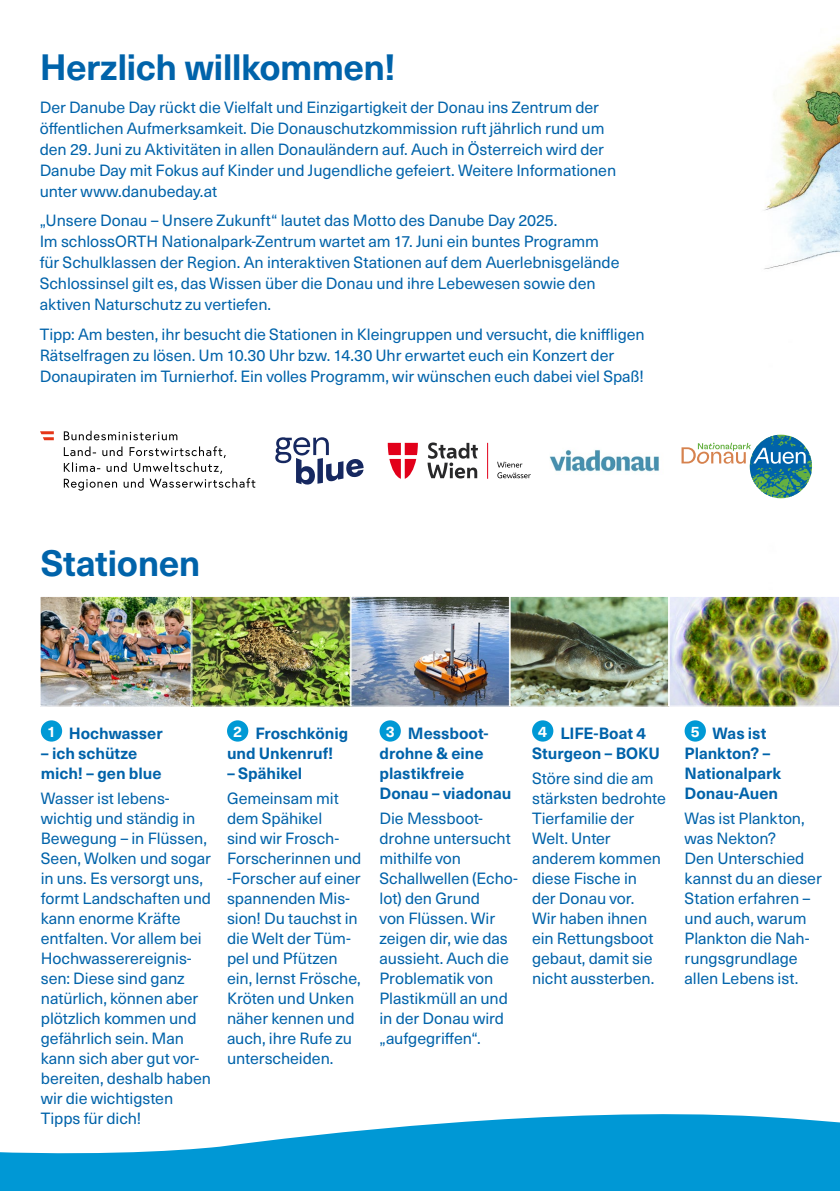
<style>
.page{position:relative;width:840px;height:1191px;background:#fff}
.page>*{position:absolute;margin:0;border:0;box-sizing:border-box;transform-origin:0 0}
.t1{font:700 36px "Neue Haas Unica W1 G";letter-spacing:-.015em;color:#0063aa}
.t2{font:16px/20px "Neue Haas Unica W1 G";letter-spacing:-.005em;color:#0063aa}
.t3{font:700 16px/20px "Neue Haas Unica W1 G";color:#0063aa}
.s1{font-size:15px;color:#fff}
</style>
<div class="page">
<img style="left:764px;top:38px;width:75px;height:437px">
<img style="left:42px;top:598px;width:147px;height:106px">
<div style="left:40px;top:596px;width:151px;height:110px;border:1px solid #fff"></div>
<img style="left:670px;top:598px;width:167px;height:106px">
<div style="left:668px;top:596px;width:171px;height:110px;border:1px solid #fff"></div>
<img style="left:193px;top:598px;width:155px;height:106px">
<div style="left:191px;top:596px;width:159px;height:110px;border:1px solid #fff"></div>
<img style="left:352px;top:598px;width:155px;height:106px">
<div style="left:350px;top:596px;width:159px;height:110px;border:1px solid #fff"></div>
<img style="left:511px;top:598px;width:155px;height:106px">
<div style="left:509px;top:596px;width:159px;height:110px;border:1px solid #fff"></div>
<svg style="left:64px;top:446px;width:191px;height:44px"></svg>
<svg style="left:64px;top:431px;width:113px;height:9px"></svg>
<svg style="left:40px;top:431px;width:14px;height:9px"></svg>
<svg style="left:275px;top:437px;width:88px;height:47px"></svg>
<img style="left:549px;top:449px;width:110px;height:23px">
<svg style="left:387px;top:443px;width:30px;height:36px"></svg>
<svg style="left:427px;top:442px;width:51px;height:36px"></svg>
<hr style="left:487px;top:443px;width:1px;height:36px;background:#e2001a">
<svg style="left:497px;top:462px;width:33px;height:16px"></svg>
<svg style="left:681px;top:435px;width:130px;height:64px"></svg>
<svg style="left:0;top:1114px;width:839px;height:77px;fill:#0098d5"></svg>
<div style="left:41px;top:720px;width:21px;height:21px;background:#0099d5;border-radius:50%"></div>
<div style="left:227px;top:720px;width:21px;height:21px;background:#0099d5;border-radius:50%"></div>
<div style="left:379px;top:720px;width:21px;height:21px;background:#0099d5;border-radius:50%"></div>
<div style="left:531px;top:720px;width:22px;height:21px;background:#0099d5;border-radius:50%"></div>
<div style="left:684px;top:720px;width:21px;height:21px;background:#0099d5;border-radius:50%"></div>
<h1 class="t1" style="left:40px;top:40px;width:357px">Herzlich willkommen!</h1>
<p class="t2" style="left:40px;top:96px;width:577px;line-height:21px">Der Danube Day rückt die Vielfalt und Einzigartigkeit der Donau ins Zentrum der öffentlichen Aufmerksamkeit. Die Donauschutzkommission ruft jährlich rund um den 29. Juni zu Aktivitäten in allen Donauländern auf. Auch in Österreich wird der Danube Day mit Fokus auf Kinder und Jugendliche gefeiert. Weitere Informationen unter www.danubeday.at</p>
<p class="t2" style="left:40px;top:209px;width:581px;line-height:21px">„Unsere Donau – Unsere Zukunft“ lautet das Motto des Danube Day 2025.<br>Im schlossORTH Nationalpark-Zentrum wartet am 17. Juni ein buntes Programm für Schulklassen der Region. An interaktiven Stationen auf dem Auerlebnisgelände Schlossinsel gilt es, das Wissen über die Donau und ihre Lebewesen sowie den aktiven Naturschutz zu vertiefen.</p>
<p class="t2" style="left:40px;top:322px;width:606px;line-height:21px">Tipp: Am besten, ihr besucht die Stationen in Kleingruppen und versucht, die kniffligen<br>Rätselfragen zu lösen. Um 10.30 Uhr bzw. 14.30 Uhr erwartet euch ein Konzert der<br>Donaupiraten im Turnierhof. Ein volles Programm, wir wünschen euch dabei viel Spaß!</p>
<h1 class="t1" style="left:41px;top:536px;width:161px">Stationen</h1>
<p class="t3" style="left:47px;top:722px;width:117px"><span class="s1">1</span> Hochwasser</p>
<p class="t3" style="left:41px;top:742px;width:122px">– ich schütze mich! – gen blue</p>
<p class="t2" style="left:41px;top:787px;width:172px">Wasser ist lebens&shy;wichtig und ständig in<br>Bewegung – in Flüssen,<br>Seen, Wolken und sogar in uns. Es versorgt uns, formt Landschaften und kann enorme Kräfte entfalten. Vor allem bei<br>Hochwasserereignis&shy;sen: Diese sind ganz natürlich, können aber plötzlich kommen und gefährlich sein. Man kann sich aber gut vor&shy;bereiten, deshalb haben wir die wichtigsten<br>Tipps für dich!</p>
<p class="t3" style="left:227px;top:722px;width:123px;text-indent:6px"><span class="s1">2</span> Froschkönig und Unkenruf!</p>
<p class="t3" style="left:227px;top:762px;width:77px">– Spähikel</p>
<p class="t2" style="left:227px;top:787px;width:136px">Gemeinsam mit dem Spähikel<br>sind wir Frosch-<br>Forscherinnen und -Forscher auf einer spannenden Mis&shy;sion! Du tauchst in die Welt der Tüm&shy;pel und Pfützen ein, lernst Frösche,<br>Kröten und Unken näher kennen und auch, ihre Rufe zu unterscheiden.</p>
<p class="t3" style="left:379px;top:722px;width:133px;text-indent:6px"><span class="s1">3</span> Messboot&shy;drohne &amp; eine plastikfreie<br>Donau – viadonau</p>
<p class="t2" style="left:379px;top:807px;width:140px">Die Messboot&shy;drohne untersucht mithilfe von<br>Schallwellen (Echo&shy;lot) den Grund<br>von Flüssen. Wir zeigen dir, wie das aussieht. Auch die<br>Problematik von<br>Plastikmüll an und in der Donau wird „aufgegriffen“.</p>
<p class="t3" style="left:531px;top:722px;width:129px;text-align:center"><span class="s1">4</span> LIFE-Boat 4<br>Sturgeon – BOKU</p>
<p class="t2" style="left:531px;top:767px;width:135px">Störe sind die am stärksten bedrohte<br>Tierfamilie der<br>Welt. Unter anderem kommen diese Fische in<br>der Donau vor.<br>Wir haben ihnen ein Rettungsboot gebaut, damit sie nicht aussterben.</p>
<p class="t3" style="left:684px;top:722px;width:98px;text-indent:6px"><span class="s1">5</span> Was ist<br>Plankton? –<br>Nationalpark<br>Donau-Auen</p>
<p class="t2" style="left:684px;top:807px;width:139px">Was ist Plankton, was Nekton?<br>Den Unterschied kannst du an dieser<br>Station erfahren – und auch, warum<br>Plankton die Nah&shy;rungsgrundlage allen Lebens ist.</p>
</div>
